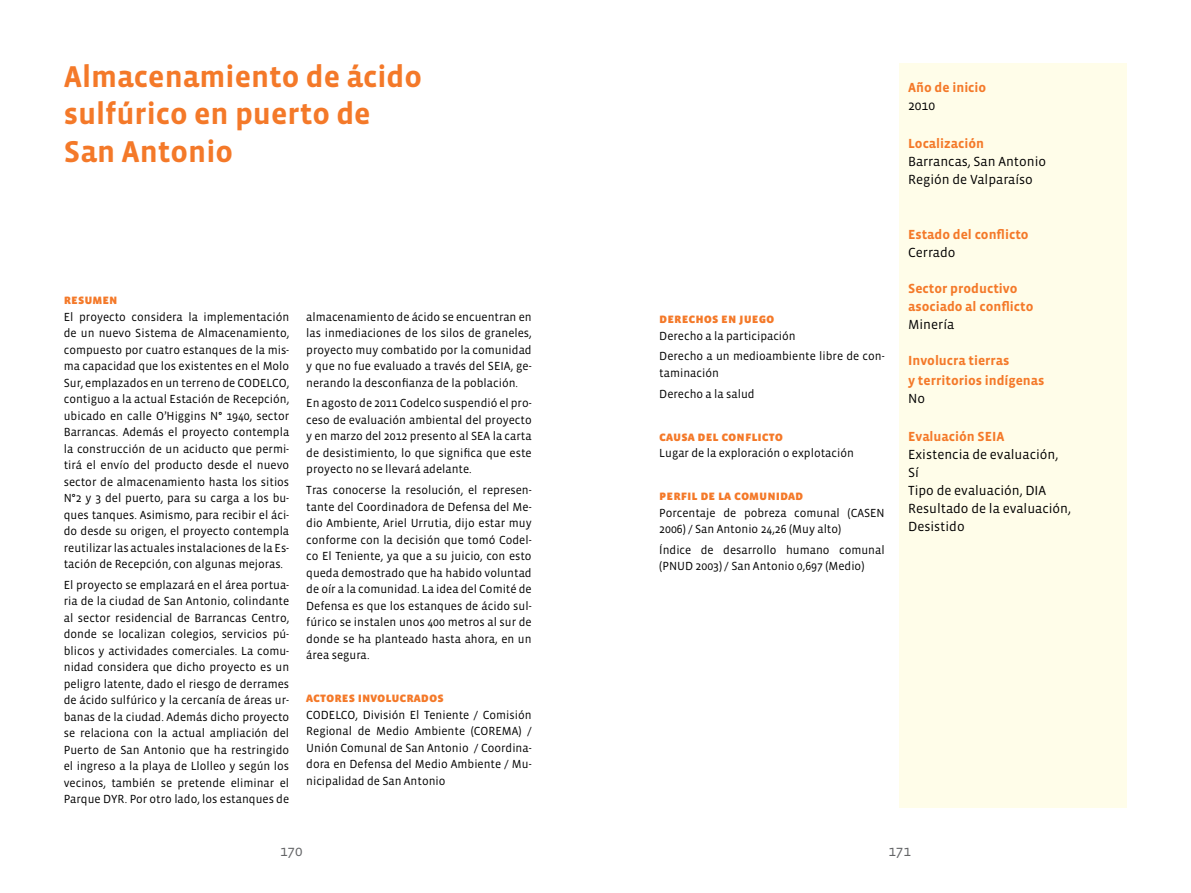
<style>
.page{position:relative;width:1191px;height:893px;background:#fff}
.page>*{position:absolute;margin:0;border:0;box-sizing:border-box;transform-origin:0 0}
.t1{font:700 30.75px/37.7px "Vista Sans";color:#f47929}
.t2{font:15px "Vista Sans";color:#636466}
.t3{font:13.5px/18px "Vista Sans";color:#000}
.t4{font:700 13.5px/18px "Vista Sans";color:#f47929}
.t5{font:13.5px "Vista Sans SC Black";color:#f47929}
.t6{font:12px/16.5px "Vista Sans";color:#000;text-align:justify}
</style>
<div class="page">
<div style="left:899px;top:64px;width:228px;height:744px;background:#fffde9"></div>
<h1 class="t1" style="left:64px;top:58px;width:360px">Almacenamiento de ácido sulfúrico en puerto de<br>San Antonio</h1>
<p class="t5" style="left:64px;top:292px;width:55px">resumen</p>
<p class="t6" style="left:64px;top:308px;width:227px">El proyecto considera la implementación de un nuevo Sistema de Almacenamiento, compuesto por cuatro estanques de la mis&shy;ma capacidad que los existentes en el Molo Sur, emplazados en un terreno de CODELCO, contiguo a la actual Estación de Recepción, ubicado en calle O’Higgins N° 1940, sector Barrancas. Además el proyecto contempla la construcción de un aciducto que permi&shy;tirá el envío del producto desde el nuevo sector de almacenamiento hasta los sitios N°2 y 3 del puerto, para su carga a los bu&shy;ques tanques. Asimismo, para recibir el áci&shy;do desde su origen, el proyecto contempla reutilizar las actuales instalaciones de la Es&shy;tación de Recepción, con algunas mejoras.</p>
<p class="t6" style="left:64px;top:577px;width:227px">El proyecto se emplazará en el área portua&shy;ria de la ciudad de San Antonio, colindante al sector residencial de Barrancas Centro, donde se localizan colegios, servicios pú&shy;blicos y actividades comerciales. La comu&shy;nidad considera que dicho proyecto es un peligro latente, dado el riesgo de derrames de ácido sulfúrico y la cercanía de áreas ur&shy;banas de la ciudad. Además dicho proyecto se relaciona con la actual ampliación del Puerto de San Antonio que ha restringido el ingreso a la playa de Llolleo y según los vecinos, también se pretende eliminar el Parque DYR. Por otro lado, los estanques de</p>
<p class="t6" style="left:306px;top:308px;width:227px">almacenamiento de ácido se encuentran en las inmediaciones de los silos de graneles, proyecto muy combatido por la comunidad y que no fue evaluado a través del SEIA, ge&shy;nerando la desconfianza de la población.</p>
<p class="t6" style="left:306px;top:395px;width:227px">En agosto de 2011 Codelco suspendió el pro&shy;ceso de evaluación ambiental del proyecto y en marzo del 2012 presento al SEA la carta de desistimiento, lo que significa que este proyecto no se llevará adelante.</p>
<p class="t6" style="left:306px;top:482px;width:227px">Tras conocerse la resolución, el represen&shy;tante del Coordinadora de Defensa del Me&shy;dio Ambiente, Ariel Urrutia, dijo estar muy conforme con la decisión que tomó Codel&shy;co El Teniente, ya que a su juicio, con esto queda demostrado que ha habido voluntad de oír a la comunidad. La idea del Comité de Defensa es que los estanques de ácido sul&shy;fúrico se instalen unos 400 metros al sur de donde se ha planteado hasta ahora, en un área segura.</p>
<p class="t5" style="left:306px;top:691px;width:139px">actores involucrados</p>
<p class="t6" style="left:306px;top:706px;width:227px">CODELCO, División El Teniente / Comisión Regional de Medio Ambiente (COREMA) / Unión Comunal de San Antonio / Coordina&shy;dora en Defensa del Medio Ambiente / Mu&shy;nicipalidad de San Antonio</p>
<p class="t5" style="left:659px;top:312px;width:117px">derechos en juego</p>
<p class="t6" style="left:659px;top:325px;width:227px;line-height:20.7px">Derecho a la participación<br>Derecho a un medioambiente libre de con-</p>
<p class="t6" style="left:659px;top:363px;width:97px;line-height:20.7px">taminación<br>Derecho a la salud</p>
<p class="t5" style="left:659px;top:429px;width:125px">causa del conflicto</p>
<p class="t6" style="left:659px;top:445px;width:196px">Lugar de la exploración o explotación</p>
<p class="t5" style="left:659px;top:489px;width:145px">perfil de la comunidad</p>
<p class="t6" style="left:659px;top:505px;width:227px">Porcentaje de pobreza comunal (CASEN<br>2006) / San Antonio 24,26 (Muy alto)</p>
<p class="t6" style="left:659px;top:542px;width:227px">Índice de desarrollo humano comunal (PNUD 2003) / San Antonio 0,697 (Medio)</p>
<p class="t4" style="left:908px;top:79px;width:80px">Año de inicio</p>
<p class="t3" style="left:908px;top:97px;width:28px">2010</p>
<p class="t4" style="left:908px;top:134px;width:78px">Localización</p>
<p class="t3" style="left:908px;top:152px;width:139px">Barrancas, San Antonio<br>Región de Valparaíso</p>
<p class="t4" style="left:908px;top:226px;width:122px">Estado del conflicto</p>
<p class="t3" style="left:908px;top:244px;width:49px">Cerrado</p>
<p class="t4" style="left:908px;top:280px;width:127px">Sector productivo asociado al conflicto</p>
<p class="t3" style="left:908px;top:316px;width:48px">Minería</p>
<p class="t4" style="left:908px;top:351px;width:138px;line-height:19.8px">Involucra tierras<br>y territorios indígenas</p>
<p class="t3" style="left:908px;top:390px;width:18px">No</p>
<p class="t4" style="left:908px;top:428px;width:98px">Evaluación SEIA</p>
<p class="t3" style="left:908px;top:446px;width:164px">Existencia de evaluación,<br>Sí<br>Tipo de evaluación, DIA<br>Resultado de la evaluación,<br>Desistido</p>
<p class="t2" style="left:280px;top:843px;width:24px">170</p>
<p class="t2" style="left:888px;top:843px;width:24px">171</p>
</div>
